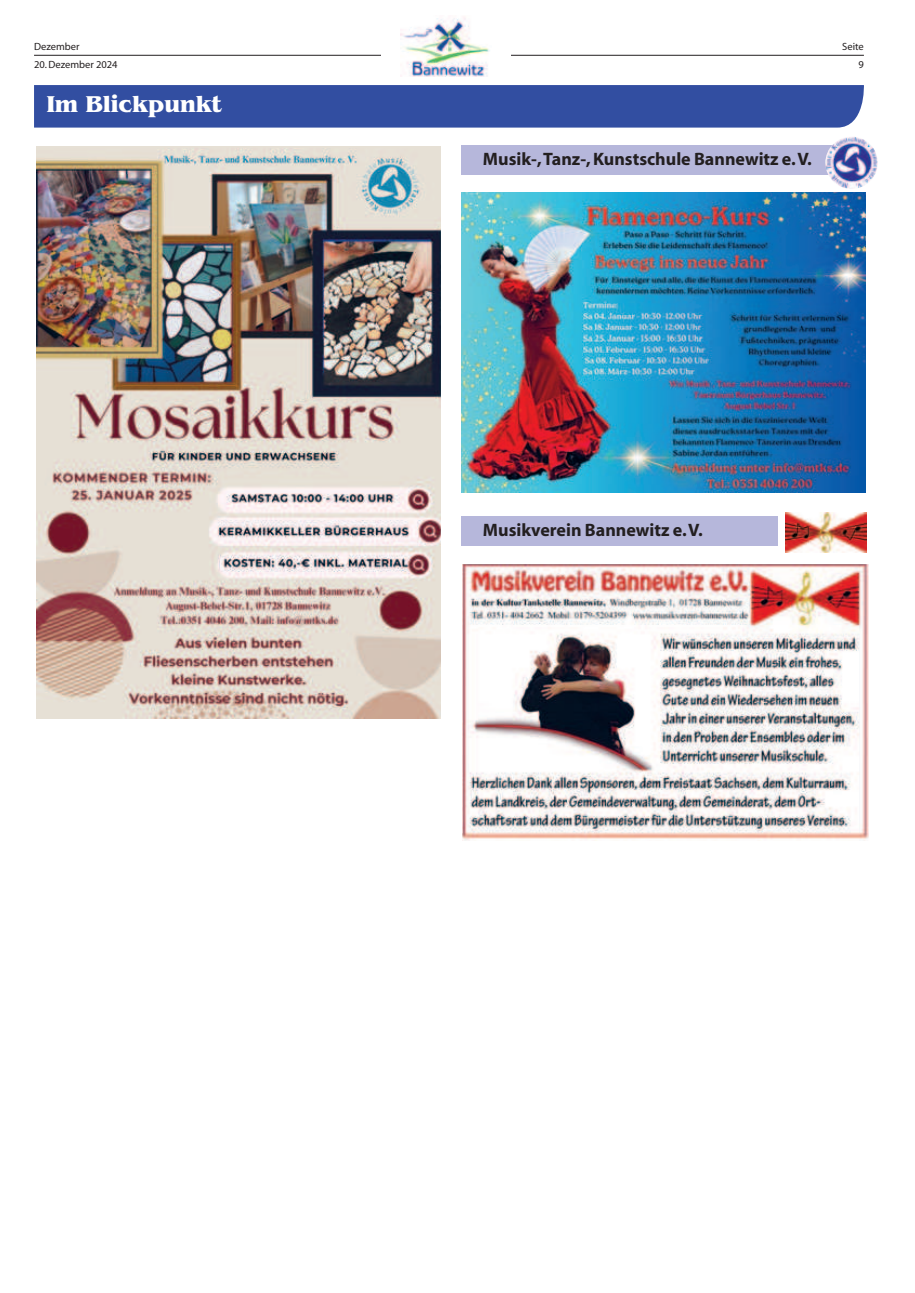
<style>
.page{position:relative;width:915px;height:1293px;background:#fff}
.page>*{position:absolute;margin:0;border:0;box-sizing:border-box;transform-origin:0 0}
.t1{font:700 24px "Benguiat";color:#fff}
.t2{font:700 18px "Myriad";color:#231f20}
.t3{font:10.5px/18px "Myriad";color:#231f20;text-align:right}
</style>
<div class="page">
<hr style="left:34px;top:55px;width:829px;height:1px;background:#231f20">
<div style="left:382px;top:0;width:128px;height:77px;background:#fff"></div>
<img style="left:400px;top:17px;width:90px;height:60px">
<div style="left:34px;top:85px;width:830px;height:43px;background:#324ea1"></div>
<div style="left:461px;top:145px;width:404px;height:30px;background:#b6b7db"></div>
<img style="left:825px;top:136px;width:52px;height:53px;border-radius:50%">
<img style="left:461px;top:192px;width:404px;height:301px">
<img style="left:36px;top:147px;width:404px;height:571px">
<div style="left:461px;top:516px;width:316px;height:30px;background:#b6b7db"></div>
<img style="left:785px;top:513px;width:81px;height:40px">
<img style="left:462px;top:564px;width:405px;height:276px">
<p class="t3" style="left:34px;top:38px;width:47px">Dezember</p>
<p class="t3" style="left:34px;top:56px;width:85px">20. Dezember 2024</p>
<h1 class="t1" style="left:47px;top:94px;width:177px">Im Blickpunkt</h1>
<p class="t3" style="left:842px;top:38px;width:23px">Seite<br>9</p>
<p class="t2" style="left:482px;top:149px;width:330px">Musik-, Tanz-, Kunstschule Bannewitz e. V.</p>
<p class="t2" style="left:482px;top:521px;width:221px">Musikverein Bannewitz e. V.</p>
</div>
